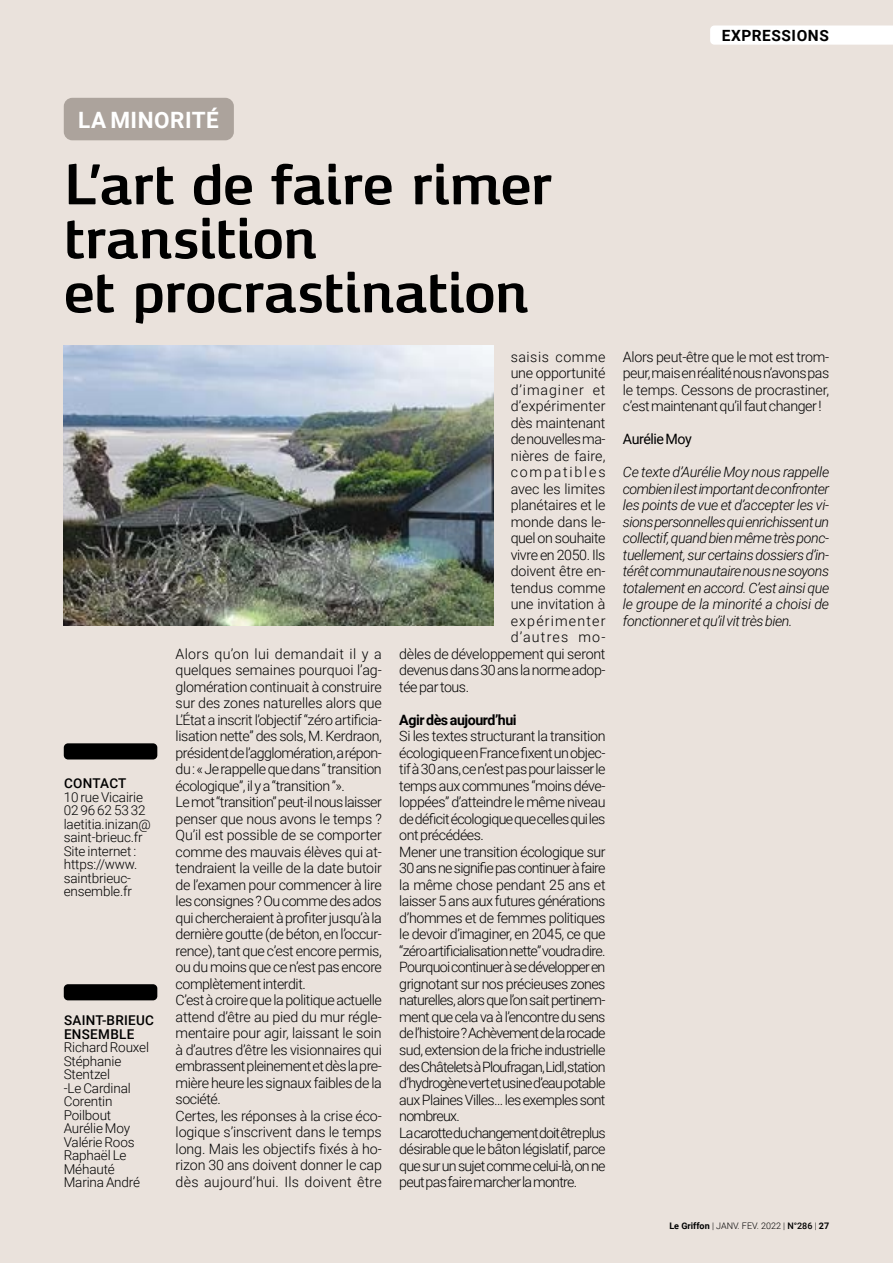
<style>
.page{position:relative;width:893px;height:1263px;background:#eae2dc}
.page>*{position:absolute;margin:0;border:0;box-sizing:border-box;transform-origin:0 0}
.t1{font:600 54px/54px "Max Demi Serif OT";letter-spacing:-.015em;color:#000}
.t2{font:700 22.5px "Roboto";letter-spacing:.025em;color:#fff}
.t3{font:700 15.45px "Roboto";letter-spacing:.035em;color:#000}
.t4{font:300 14.25px/16.5px "Roboto";letter-spacing:-.03em;color:#000}
.t5{font:italic 300 14.25px/16.5px "Roboto";letter-spacing:-.03em;color:#000;text-align:justify}
.t6{font:300 14.25px "Roboto";letter-spacing:-.005em;color:#000}
.t7{font:300 14.25px "Roboto";color:#000}
.t8{font:300 14.25px "Roboto";letter-spacing:.08em;color:#000}
.t9{font:700 14.25px "Roboto";letter-spacing:-.035em;color:#000}
.t10{font:300 14.25px "Roboto";letter-spacing:.015em;color:#000}
.t11{font:300 14.25px "Roboto";letter-spacing:.01em;color:#000}
.t12{font:300 14.25px "Roboto";letter-spacing:-.01em;color:#000}
.t13{font:300 14.25px "Roboto";letter-spacing:.065em;color:#000}
.t14{font:300 14.25px "Roboto";letter-spacing:.035em;color:#000}
.t15{font:300 14.25px "Roboto";letter-spacing:.125em;color:#000}
.t16{font:14.25px "Roboto";letter-spacing:-.035em;color:#000}
.t17{font:300 13.5px/13.5px "Roboto";letter-spacing:-.01em;color:#000}
.t18{font:500 13.5px/13.5px "Roboto";letter-spacing:.025em;color:#000}
.t19{font:300 9px "Roboto";color:#000}
.s1{font-weight:700}
.s2{font-weight:500}
</style>
<div class="page">
<div style="left:710px;top:26px;width:183px;height:19px;background:#fff"></div>
<div style="left:64px;top:98px;width:170px;height:42px;background:#aca39c;border-radius:9px"></div>
<div style="left:64px;top:984px;width:93px;height:16px;background:#000;border-radius:4px"></div>
<div style="left:64px;top:743px;width:93px;height:16px;background:#000;border-radius:4px"></div>
<img style="left:64px;top:345px;width:430px;height:281px">
<p class="t3" style="left:722px;top:25px;width:109px">EXPRESSIONS</p>
<h2 class="t2" style="left:78px;top:104px;width:142px">LA MINORITÉ</h2>
<h1 class="t1" style="left:64px;top:157px;width:490px">L’art de faire rimer transition<br>et procrastination</h1>
<p class="t18" style="left:64px;top:776px;width:64px">CONTACT</p>
<p class="t17" style="left:64px;top:789px;width:88px">10 rue Vicairie<br>02 96 62 53 32 laetitia.inizan@ saint-brieuc.fr<br>Site internet : https://www. saintbrieuc&shy;ensemble.fr</p>
<p class="t18" style="left:64px;top:1013px;width:92px">SAINT-BRIEUC<br>ENSEMBLE</p>
<p class="t17" style="left:64px;top:1040px;width:87px">Richard Rouxel<br>Stéphanie<br>Stentzel<br>-Le Cardinal<br>Corentin<br>Poilbout<br>Aurélie Moy<br>Valérie Roos<br>Raphaël Le<br>Méhauté<br>Marina André</p>
<p class="t4" style="left:176px;top:645px;width:208px">Alors qu’on lui demandait il y a quelques semaines pourquoi l’ag&shy;glomération continuait à construire sur des zones naturelles alors que L’État a inscrit l’objectif “zéro artificia&shy;lisation nette” des sols, M. Kerdraon, président de l’agglomération, a répon&shy;du : « Je rappelle que dans “ transition écologique”, il y a “transition ”».<br>Le mot “transition” peut-il nous laisser penser que nous avons le temps ?<br>Qu’il est possible de se comporter comme des mauvais élèves qui at&shy;tendraient la veille de la date butoir de l’examen pour commencer à lire les consignes ? Ou comme des ados qui chercheraient à profiter jusqu’à la dernière goutte (de béton, en l’occur&shy;rence), tant que c’est encore permis, ou du moins que ce n’est pas encore complètement interdit.<br>C’est à croire que la politique actuelle attend d’être au pied du mur régle&shy;mentaire pour agir, laissant le soin à d’autres d’être les visionnaires qui embrassent pleinement et dès la pre&shy;mière heure les signaux faibles de la société.<br>Certes, les réponses à la crise éco&shy;logique s’inscrivent dans le temps long. Mais les objectifs fixés à ho&shy;rizon 30 ans doivent donner le cap dès aujourd’hui. Ils doivent être</p>
<p class="t14" style="left:511px;top:347px;width:96px">saisis comme</p>
<p class="t4" style="left:511px;top:364px;width:96px">une opportunité</p>
<p class="t13" style="left:511px;top:380px;width:96px">d’imaginer et</p>
<p class="t10" style="left:511px;top:396px;width:96px">d’expérimenter</p>
<p class="t12" style="left:511px;top:413px;width:96px">dès maintenant</p>
<p class="t4" style="left:511px;top:430px;width:96px">de nouvelles ma-</p>
<p class="t11" style="left:511px;top:446px;width:96px">nières de faire,</p>
<p class="t15" style="left:511px;top:462px;width:96px">compatibles</p>
<p class="t6" style="left:511px;top:479px;width:96px">avec les limites</p>
<p class="t4" style="left:511px;top:496px;width:96px">planétaires et le</p>
<p class="t6" style="left:511px;top:512px;width:96px">monde dans le-</p>
<p class="t4" style="left:511px;top:529px;width:96px">quel on souhaite</p>
<p class="t4" style="left:511px;top:546px;width:96px">vivre en 2050. Ils</p>
<p class="t6" style="left:511px;top:561px;width:96px">doivent être en-</p>
<p class="t7" style="left:511px;top:578px;width:96px">tendus comme</p>
<p class="t7" style="left:511px;top:594px;width:96px">une invitation à</p>
<p class="t8" style="left:511px;top:611px;width:96px">expérimenter</p>
<p class="t8" style="left:511px;top:627px;width:96px">d’autres mo-</p>
<p class="t4" style="left:399px;top:645px;width:208px">dèles de développement qui seront</p>
<p class="t4" style="left:399px;top:661px;width:208px">devenus dans 30 ans la norme adop-</p>
<p class="t4" style="left:399px;top:678px;width:71px">tée par tous.</p>
<p class="t9" style="left:399px;top:710px;width:119px">Agir dès aujourd’hui</p>
<p class="t4" style="left:399px;top:727px;width:208px">Si les textes structurant la transition écologique en France fixent un objec&shy;tif à 30 ans, ce n’est pas pour laisser le temps aux communes “moins déve&shy;loppées” d’atteindre le même niveau de déficit écologique que celles qui les ont précédées.<br>Mener une transition écologique sur 30 ans ne signifie pas continuer à faire la même chose pendant 25 ans et laisser 5 ans aux futures générations d’hommes et de femmes politiques le devoir d’imaginer, en 2045, ce que “zéro artificialisation nette” voudra dire.<br>Pourquoi continuer à se développer en grignotant sur nos précieuses zones naturelles, alors que l’on sait pertinem&shy;ment que cela va à l’encontre du sens de l’histoire ? Achèvement de la rocade sud, extension de la friche industrielle des Châtelets à Ploufragan, Lidl, station d’hydrogène vert et usine d’eau potable aux Plaines Villes… les exemples sont nombreux.<br>La carotte du changement doit être plus désirable que le bâton législatif, parce que sur un sujet comme celui-là, on ne peut pas faire marcher la montre.</p>
<p class="t4" style="left:623px;top:348px;width:208px;text-align:justify">Alors peut-être que le mot est trom&shy;peur, mais en réalité nous n’avons pas le temps. Cessons de procrastiner, c’est maintenant qu’il faut changer !</p>
<p class="t16" style="left:623px;top:429px;width:70px">Aurélie Moy</p>
<p class="t5" style="left:623px;top:463px;width:208px">Ce texte d’Aurélie Moy nous rappelle combien il est important de confronter les points de vue et d’accepter les vi&shy;sions personnelles qui enrichissent un collectif, quand bien même très ponc&shy;tuellement, sur certains dossiers d’in&shy;térêt communautaire nous ne soyons totalement en accord. C’est ainsi que le groupe de la minorité a choisi de fonctionner et qu’il vit très bien.</p>
<p class="t19" style="left:669px;top:1220px;width:161px"><span class="s1">Le Griffon</span> | JANV. FEV. 2022 | <span class="s2">N°286</span> | <span class="s1">27</span></p>
</div>
